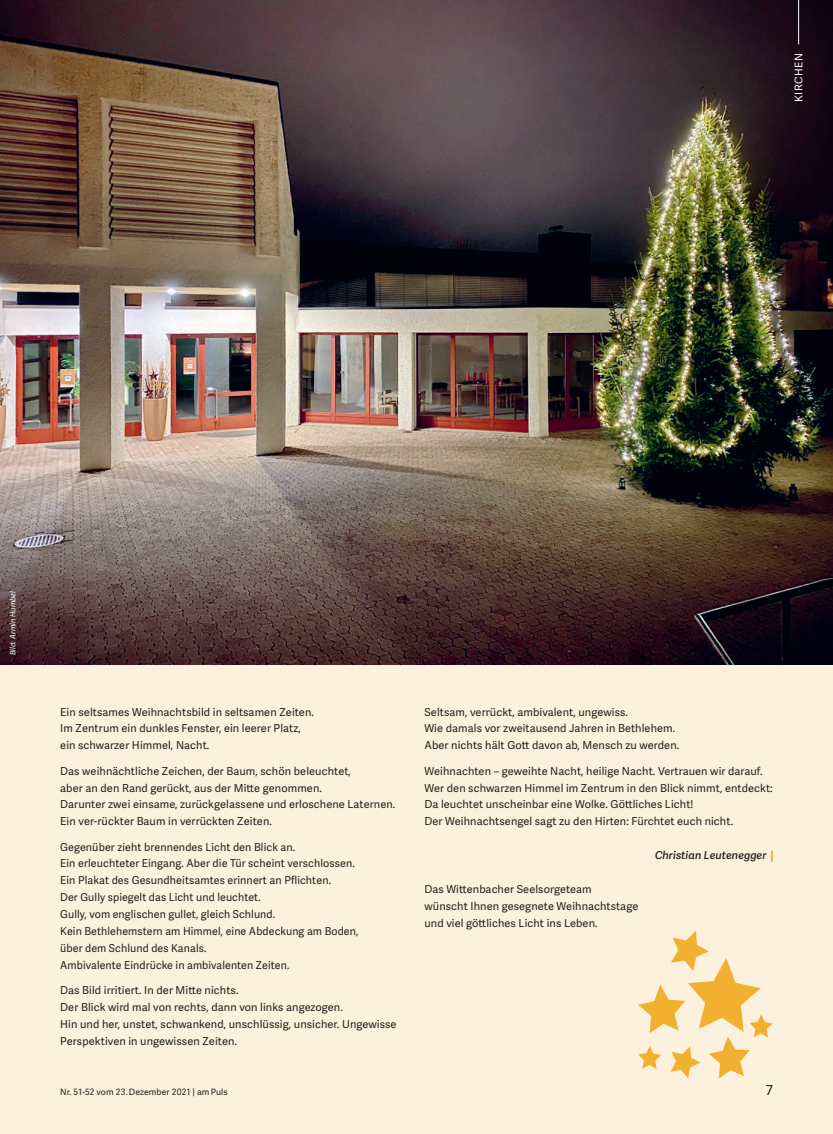
<style>
.page{position:relative;width:833px;height:1134px;background:#fcf1dc}
.page>*{position:absolute;margin:0;border:0;box-sizing:border-box;transform-origin:0 0}
.t1{font:13.75px "Adelle Sans";color:#231f20}
.t2{font:11px/16.9px "Adelle Sans";letter-spacing:.01em;color:#231f20}
.t3{font:italic 600 11px "Adelle Sans";letter-spacing:.005em;color:#231f20}
.t4{font:10.62px "Adelle Sans";letter-spacing:.05em;color:#fff}
.t5{font:8.75px "Adelle Sans";letter-spacing:.01em;color:#231f20}
.t6{font:italic 7.5px "Adelle Sans";color:#fff}
</style>
<div class="page">
<img style="left:0;top:0;width:833px;height:665px">
<svg style="left:638px;top:931px;width:134px;height:147px"></svg>
<hr style="left:798px;top:0;width:1px;height:44px;background:#fff">
<p class="t4" style="left:792px;top:102px;width:50px;rotate:-90deg">KIRCHEN</p>
<p class="t6" style="left:8px;top:655px;width:66px;rotate:-90deg">Bild: Armin Humbel</p>
<p class="t2" style="left:60px;top:704px;width:255px">Ein seltsames Weihnachtsbild in seltsamen Zeiten.<br>Im Zentrum ein dunkles Fenster, ein leerer Platz, ein schwarzer Himmel, Nacht.</p>
<p class="t2" style="left:60px;top:763px;width:337px">Das weihnächtliche Zeichen, der Baum, schön beleuchtet,<br>aber an den Rand gerückt, aus der Mitte genommen.<br>Darunter zwei einsame, zurückgelassene und erloschene Laternen.<br>Ein ver-rückter Baum in verrückten Zeiten.</p>
<p class="t2" style="left:60px;top:839px;width:300px">Gegenüber zieht brennendes Licht den Blick an.<br>Ein erleuchteter Eingang. Aber die Tür scheint verschlossen.<br>Ein Plakat des Gesundheitsamtes erinnert an Pflichten.<br>Der Gully spiegelt das Licht und leuchtet.<br>Gully, vom englischen gullet, gleich Schlund.<br>Kein Bethlehemstern am Himmel, eine Abdeckung am Boden, über dem Schlund des Kanals.<br>Ambivalente Eindrücke in ambivalenten Zeiten.</p>
<p class="t2" style="left:60px;top:982px;width:338px">Das Bild irritiert. In der Mitte nichts.<br>Der Blick wird mal von rechts, dann von links angezogen.<br>Hin und her, unstet, schwankend, unschlüssig, unsicher. Ungewisse Perspektiven in ungewissen Zeiten.</p>
<p class="t2" style="left:424px;top:704px;width:256px">Seltsam, verrückt, ambivalent, ungewiss.<br>Wie damals vor zweitausend Jahren in Bethlehem.<br>Aber nichts hält Gott davon ab, Mensch zu werden.</p>
<p class="t2" style="left:424px;top:763px;width:350px">Weihnachten – geweihte Nacht, heilige Nacht. Vertrauen wir darauf.<br>Wer den schwarzen Himmel im Zentrum in den Blick nimmt, entdeckt:<br>Da leuchtet unscheinbar eine Wolke. Göttliches Licht!<br>Der Weihnachtsengel sagt zu den Hirten: Fürchtet euch nicht.</p>
<p class="t3" style="left:655px;top:849px;width:113px">Christian Leutenegger</p>
<p class="t2" style="left:424px;top:881px;width:215px">Das Wittenbacher Seelsorgeteam<br>wünscht Ihnen gesegnete Weihnachtstage und viel göttliches Licht ins Leben.</p>
<p class="t5" style="left:60px;top:1087px;width:169px">Nr. 51-52 vom 23. Dezember 2021 | am Puls</p>
<p class="t1" style="left:765px;top:1082px;width:9px">7</p>
</div>
